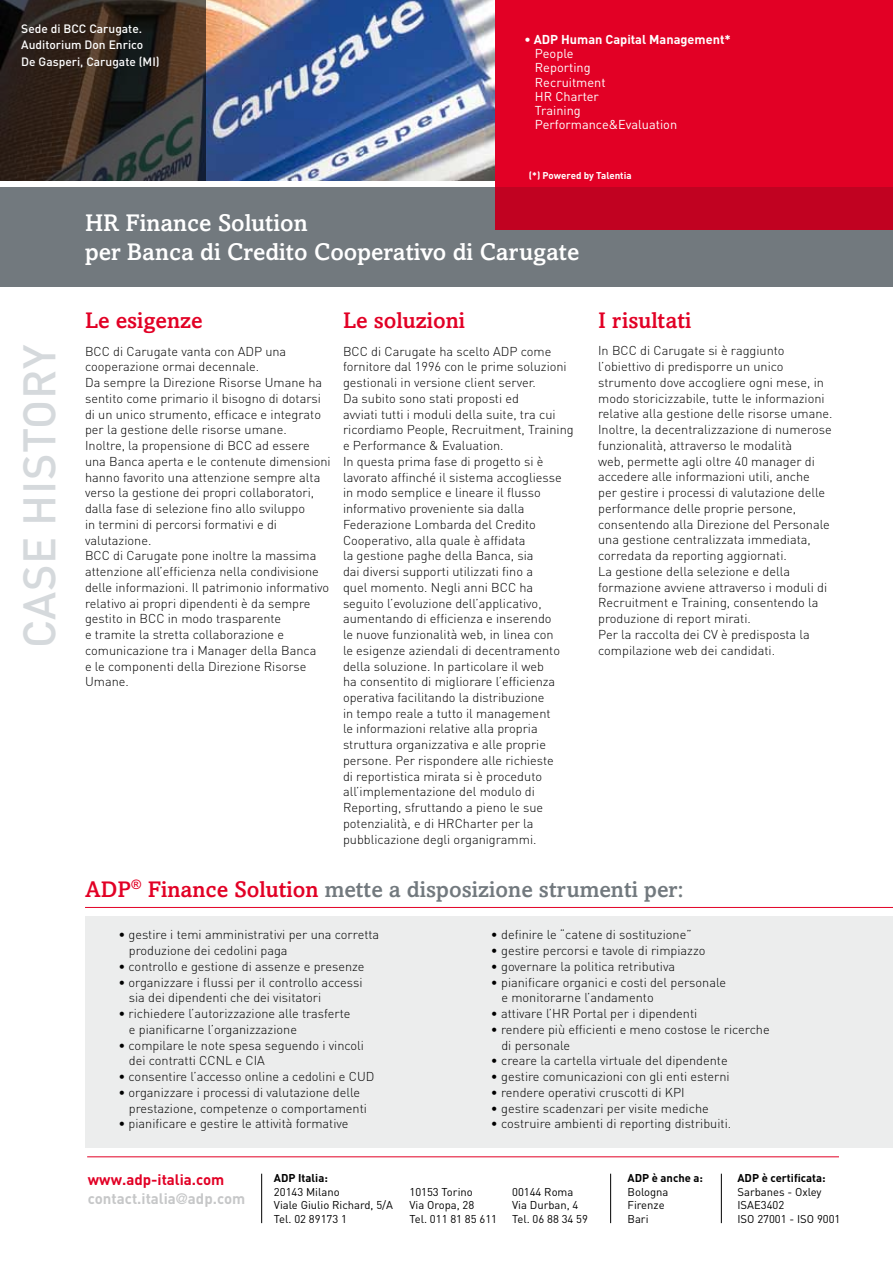
<style>
.page{position:relative;width:893px;height:1263px;background:#fff}
.page>*{position:absolute;margin:0;border:0;box-sizing:border-box;transform-origin:0 0}
.t1{font:500 45px "DINOT";color:#d5d9dc}
.t2{font:500 24px/28.8px "Amasis";color:#fff}
.t3{font:500 22.5px "Amasis";color:#72797e}
.t4{font:500 22.5px "Amasis";color:#e20025}
.t5{font:700 15px/18.8px "DINOT";color:#c6c7c8}
.t6{font:300 12.75px/15.8px "DINOT";color:#000}
.t7{font:12.75px/14.2px "DINOT";color:#fff}
.t8{font:700 12.75px "DINOT";color:#fff}
.t9{font:500 12px/16.5px "DINOT";color:#fff}
.t10{font:11.25px/13.5px "DINOT";color:#000}
.t11{font:700 11.25px "DINOT";color:#000}
.t12{font:700 9.75px "DINOT";color:#fff}
.s1{color:#e20025}
.s2{font-family:"DIN Mittelschrift Alternate";font-weight:400}
</style>
<div class="page">
<img style="left:206px;top:0;width:289px;height:180px">
<div style="left:0;top:187px;width:893px;height:99px;background:#72797e"></div>
<div style="left:495px;top:0;width:398px;height:230px;background:#e20025"></div>
<div style="left:495px;top:187px;width:398px;height:43px;background:#c10221"></div>
<div style="left:85px;top:916px;width:808px;height:231px;background:#eceded"></div>
<hr style="left:85px;top:907px;width:808px;height:1px;background:#e20025">
<svg style="left:0;top:0;width:206px;height:180px;background:#332b25"></svg>
<hr style="left:87px;top:1156px;width:752px;height:1px;background:#e20025">
<hr style="left:261px;top:1174px;width:1px;height:49px;background:#000">
<hr style="left:610px;top:1174px;width:1px;height:49px;background:#000">
<hr style="left:721px;top:1174px;width:1px;height:49px;background:#000">
<p class="t9" style="left:21px;top:20px;width:140px">Sede di BCC Carugate.<br>Auditorium Don Enrico<br>De Gasperi, Carugate (MI )</p>
<p class="t8" style="left:524px;top:30px;width:208px">• ADP Human Capital Management*</p>
<p class="t7" style="left:535px;top:46px;width:144px">People<br>Reporting<br>Recruitment<br>HR Charter<br>Training<br>Performance&amp;Evaluation</p>
<p class="t12" style="left:529px;top:169px;width:104px">(*) Powered by Talentia</p>
<h1 class="t1" style="left:9px;top:648px;width:305px;rotate:-90deg">Case History</h1>
<h2 class="t2" style="left:85px;top:208px;width:496px">HR Finance Solution<br>per Banca di Credito Cooperativo di Carugate</h2>
<h3 class="t4" style="left:85px;top:307px;width:119px">Le esigenze</h3>
<h3 class="t4" style="left:343px;top:307px;width:124px">Le soluzioni</h3>
<h3 class="t4" style="left:598px;top:307px;width:95px">I risultati</h3>
<p class="t6" style="left:85px;top:343px;width:247px">BCC di Carugate vanta con ADP una cooperazione ormai decennale.<br>Da sempre la Direzione Risorse Umane ha sentito come primario il bisogno di dotarsi di un unico strumento, efficace e integrato per la gestione delle risorse umane.<br>Inoltre, la propensione di BCC ad essere una Banca aperta e le contenute dimensioni hanno favorito una attenzione sempre alta verso la gestione dei propri collaboratori, dalla fase di selezione fino allo sviluppo<br>in termini di percorsi formativi e di valutazione.<br>BCC di Carugate pone inoltre la massima attenzione all’efficienza nella condivisione delle informazioni. Il patrimonio informativo relativo ai propri dipendenti è da sempre gestito in BCC in modo trasparente<br>e tramite la stretta collaborazione e comunicazione tra i Manager della Banca<br>e le componenti della Direzione Risorse Umane.</p>
<p class="t6" style="left:343px;top:342px;width:232px">BCC di Carugate ha scelto ADP come fornitore dal 1996 con le prime soluzioni gestionali in versione client server.<br>Da subito sono stati proposti ed<br>avviati tutti i moduli della suite, tra cui ricordiamo People, Recruitment, Training e Performance &amp; Evaluation.<br>In questa prima fase di progetto si è lavorato affinché il sistema accogliesse in modo semplice e lineare il flusso informativo proveniente sia dalla Federazione Lombarda del Credito Cooperativo, alla quale è affidata<br>la gestione paghe della Banca, sia<br>dai diversi supporti utilizzati fino a<br>quel momento. Negli anni BCC ha seguito l’evoluzione dell’applicativo, aumentando di efficienza e inserendo<br>le nuove funzionalità web, in linea con<br>le esigenze aziendali di decentramento della soluzione. In particolare il web<br>ha consentito di migliorare l’efficienza operativa facilitando la distribuzione<br>in tempo reale a tutto il management<br>le informazioni relative alla propria struttura organizzativa e alle proprie persone. Per rispondere alle richieste<br>di reportistica mirata si è proceduto all’implementazione del modulo di Reporting, sfruttando a pieno le sue potenzialità, e di HRCharter per la pubblicazione degli organigrammi.</p>
<p class="t6" style="left:598px;top:342px;width:236px">In BCC di Carugate si è raggiunto l’obiettivo di predisporre un unico strumento dove accogliere ogni mese, in modo storicizzabile, tutte le informazioni relative alla gestione delle risorse umane.<br>Inoltre, la decentralizzazione di numerose funzionalità, attraverso le modalità<br>web, permette agli oltre 40 manager di accedere alle informazioni utili, anche<br>per gestire i processi di valutazione delle performance delle proprie persone, consentendo alla Direzione del Personale una gestione centralizzata immediata, corredata da reporting aggiornati.<br>La gestione della selezione e della formazione avviene attraverso i moduli di Recruitment e Training, consentendo la produzione di report mirati.<br>Per la raccolta dei CV è predisposta la</p>
<p class="t6" style="left:598px;top:642px;width:178px">compilazione web dei candidati.</p>
<h3 class="t3" style="left:85px;top:876px;width:600px"><span class="s1">ADP</span><sup>®</sup> <span class="s1">Finance Solution</span> mette a disposizione strumenti per:</h3>
<p class="t6" style="left:129px;top:926px;width:252px;text-indent:-11px">• gestire i temi amministrativi per una corretta produzione dei cedolini paga</p>
<p class="t6" style="left:118px;top:958px;width:248px">• controllo e gestione di assenze e presenze</p>
<p class="t6" style="left:129px;top:974px;width:235px;text-indent:-11px">• organizzare i flussi per il controllo accessi sia dei dipendenti che dei visitatori</p>
<p class="t6" style="left:129px;top:1005px;width:223px;text-indent:-11px">• richiedere l’autorizzazione alle trasferte e pianificarne l’organizzazione</p>
<p class="t6" style="left:129px;top:1037px;width:237px;text-indent:-11px">• compilare le note spesa seguendo i vincoli dei contratti CCNL e CIA</p>
<p class="t6" style="left:118px;top:1068px;width:258px">• consentire l’accesso online a cedolini e CUD</p>
<p class="t6" style="left:129px;top:1084px;width:240px;text-indent:-11px">• organizzare i processi di valutazione delle prestazione, competenze o comportamenti</p>
<p class="t6" style="left:118px;top:1115px;width:232px">• pianificare e gestire le attività formative</p>
<p class="t6" style="left:491px;top:926px;width:202px">• definire le “catene di sostituzione”</p>
<p class="t6" style="left:491px;top:942px;width:216px">• gestire percorsi e tavole di rimpiazzo</p>
<p class="t6" style="left:491px;top:958px;width:186px">• governare la politica retributiva</p>
<p class="t6" style="left:501px;top:974px;width:226px;text-indent:-11px">• pianificare organici e costi del personale e monitorarne l’andamento</p>
<p class="t6" style="left:491px;top:1005px;width:208px">• attivare l’HR Portal per i dipendenti</p>
<p class="t6" style="left:501px;top:1021px;width:270px;text-indent:-11px">• rendere più efficienti e meno costose le ricerche di personale</p>
<p class="t6" style="left:491px;top:1052px;width:238px">• creare la cartella virtuale del dipendente</p>
<p class="t6" style="left:491px;top:1068px;width:240px">• gestire comunicazioni con gli enti esterni</p>
<p class="t6" style="left:491px;top:1084px;width:195px">• rendere operativi cruscotti di KPI</p>
<p class="t6" style="left:491px;top:1100px;width:219px">• gestire scadenzari per visite mediche</p>
<p class="t6" style="left:491px;top:1115px;width:242px">• costruire ambienti di reporting distribuiti.</p>
<p class="t5" style="left:88px;top:1170px;width:159px"><span class="s1">www.adp-italia.com </span>contact.italia<span class="s2">@</span>adp.com</p>
<p class="t11" style="left:737px;top:1170px;width:90px">ADP è certificata:</p>
<p class="t11" style="left:627px;top:1170px;width:77px">ADP è anche a:</p>
<p class="t10" style="left:627px;top:1184px;width:42px">Bologna<br>Firenze<br>Bari</p>
<p class="t11" style="left:274px;top:1170px;width:55px">ADP Italia:</p>
<p class="t10" style="left:274px;top:1184px;width:121px">20143 Milano<br>Viale Giulio Richard, 5/A<br>Tel. 02 89173 1</p>
<p class="t10" style="left:409px;top:1184px;width:89px">10153 Torino<br>Via Oropa, 28<br>Tel. 011 81 85 611</p>
<p class="t10" style="left:512px;top:1184px;width:77px">00144 Roma<br>Via Durban, 4<br>Tel. 06 88 34 59</p>
<p class="t10" style="left:737px;top:1184px;width:105px">Sarbanes - Oxley<br>ISAE3402<br>ISO 27001 - ISO 9001</p>
</div>
